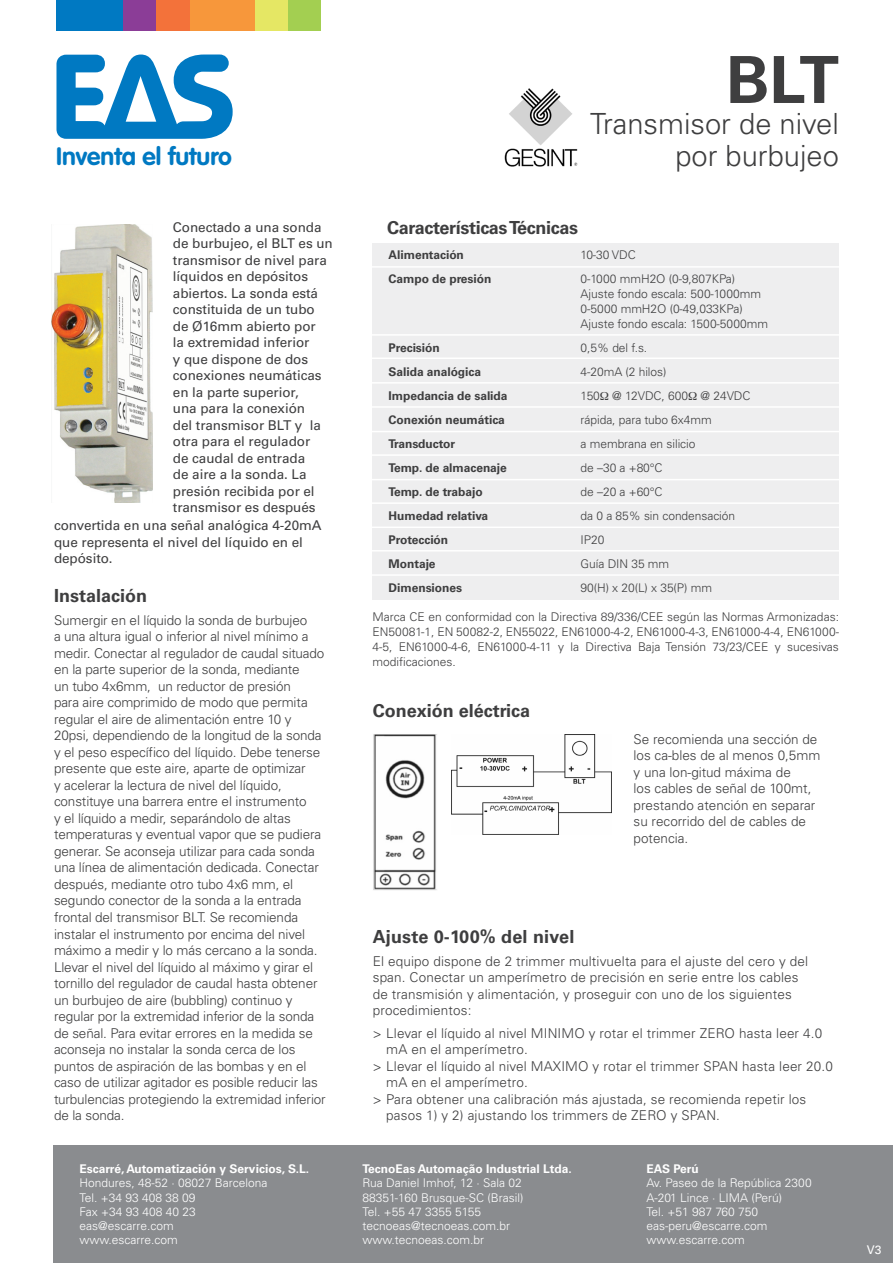
<style>
.page{position:relative;width:893px;height:1263px;background:#fff}
.page>*{position:absolute;margin:0;border:0;box-sizing:border-box;transform-origin:0 0}
.t1{font:700 64.95px "Univers";color:#3e3e3f}
.t2{font:300 29.1px "Univers";color:#3e3e3f}
.t3{font:700 24.75px "VAG Rounded";color:#0079c2}
.t4{font:700 18px "Univers";color:#3e3e3f}
.t5{font:700 18px "Univers";letter-spacing:-.02em;color:#3e3e3f}
.t6{font:300 13.5px/16.5px "Univers";letter-spacing:-.01em;color:#3e3e3f}
.t7{font:300 13.5px/16.5px "Univers";letter-spacing:.01em;color:#3e3e3f}
.t8{font:13.5px/16.5px "Univers";letter-spacing:-.005em;color:#3e3e3f}
.t9{font:300 12px/15px "Univers";letter-spacing:-.005em;color:#3e3e3f;text-align:justify}
.t10{font:300 12px "Univers";color:#fff}
.t11{font:700 12px "Univers";letter-spacing:-.005em;color:#3e3e3f}
.t12{font:700 12px "Univers";color:#fff}
.t13{font:12px "Univers";color:#fff}
</style>
<div class="page">
<img style="left:52px;top:224px;width:100px;height:278px">
<svg style="left:56px;top:54px;width:177px;height:85px"></svg>
<div style="left:57px;top:0;width:69px;height:31px;background:#0079c2"></div>
<div style="left:288px;top:0;width:33px;height:31px;background:#a3cf51"></div>
<div style="left:255px;top:0;width:33px;height:31px;background:#e5e764"></div>
<div style="left:189px;top:0;width:66px;height:31px;background:#f7973b"></div>
<div style="left:154px;top:0;width:35px;height:31px;background:#f3723a"></div>
<div style="left:123px;top:0;width:33px;height:31px;background:#8b3d97"></div>
<img style="left:504px;top:88px;width:74px;height:79px">
<div style="left:373px;top:243px;width:466px;height:357px;background:#eeeeef"></div>
<hr style="left:364px;top:266px;width:502px;height:2px;background:#fff">
<hr style="left:345px;top:334px;width:502px;height:2px;background:#fff">
<hr style="left:362px;top:357px;width:502px;height:2px;background:#fff">
<hr style="left:347px;top:382px;width:502px;height:2px;background:#fff">
<hr style="left:362px;top:406px;width:502px;height:2px;background:#fff">
<hr style="left:347px;top:431px;width:502px;height:1px;background:#fff">
<hr style="left:360px;top:454px;width:502px;height:2px;background:#fff">
<hr style="left:362px;top:479px;width:502px;height:1px;background:#fff">
<hr style="left:347px;top:502px;width:502px;height:2px;background:#fff">
<hr style="left:362px;top:526px;width:502px;height:2px;background:#fff">
<hr style="left:347px;top:550px;width:502px;height:1px;background:#fff">
<hr style="left:358px;top:574px;width:502px;height:2px;background:#fff">
<div style="left:54px;top:1146px;width:839px;height:117px;background:#8a8c8f"></div>
<img style="left:373px;top:734px;width:64px;height:156px">
<img style="left:451px;top:735px;width:161px;height:99px">
<p class="t3" style="left:56px;top:141px;width:177px">Inventa el futuro</p>
<p class="t1" style="left:726px;top:42px;width:114px">BLT</p>
<p class="t2" style="left:590px;top:107px;width:250px">Transmisor de nivel</p>
<p class="t2" style="left:675px;top:138px;width:165px">por burbujeo</p>
<p class="t8" style="left:173px;top:219px;width:161px">Conectado a una sonda de burbujeo, el BLT es un transmisor de nivel para líquidos en depósitos abiertos. La sonda está constituida de un tubo de Ø16mm abierto por<br>la extremidad inferior<br>y que dispone de dos conexiones neumáticas en la parte superior,<br>una para la conexión<br>del transmisor BLT y la otra para el regulador<br>de caudal de entrada<br>de aire a la sonda. La presión recibida por el transmisor es después</p>
<p class="t5" style="left:387px;top:217px;width:192px">Características Técnicas</p>
<p class="t11" style="left:389px;top:248px;width:77px">Alimentación</p>
<p class="t9" style="left:581px;top:247px;width:57px">10-30 VDC</p>
<p class="t11" style="left:389px;top:272px;width:104px">Campo de presión</p>
<p class="t9" style="left:581px;top:271px;width:156px">0-1000 mmH2O (0-9,807KPa)</p>
<p class="t9" style="left:581px;top:286px;width:182px">Ajuste fondo escala: 500-1000mm</p>
<p class="t9" style="left:581px;top:301px;width:164px">0-5000 mmH2O (0-49,033KPa)</p>
<p class="t9" style="left:581px;top:316px;width:189px">Ajuste fondo escala: 1500-5000mm</p>
<p class="t11" style="left:389px;top:341px;width:53px">Precisión</p>
<p class="t9" style="left:581px;top:340px;width:68px">0,5% del f.s.</p>
<p class="t11" style="left:389px;top:365px;width:94px">Salida analógica</p>
<p class="t9" style="left:581px;top:364px;width:87px">4-20mA (2 hilos)</p>
<p class="t11" style="left:389px;top:389px;width:120px">Impedancia de salida</p>
<p class="t9" style="left:581px;top:388px;width:171px">150 @ 12VDC, 600 @ 24VDC</p>
<p class="t11" style="left:389px;top:413px;width:118px">Conexión neumática</p>
<p class="t9" style="left:581px;top:412px;width:133px">rápida, para tubo 6x4mm</p>
<p class="t11" style="left:389px;top:437px;width:68px">Transductor</p>
<p class="t9" style="left:581px;top:436px;width:116px">a membrana en silicio</p>
<p class="t11" style="left:389px;top:461px;width:120px">Temp. de almacenaje</p>
<p class="t9" style="left:581px;top:460px;width:83px">de –30 a +80°C</p>
<p class="t11" style="left:389px;top:485px;width:96px">Temp. de trabajo</p>
<p class="t9" style="left:581px;top:484px;width:83px">de –20 a +60°C</p>
<p class="t11" style="left:389px;top:509px;width:101px">Humedad relativa</p>
<p class="t9" style="left:581px;top:508px;width:156px">da 0 a 85% sin condensación</p>
<p class="t11" style="left:389px;top:533px;width:61px">Protección</p>
<p class="t9" style="left:581px;top:532px;width:25px">IP20</p>
<p class="t11" style="left:389px;top:557px;width:48px">Montaje</p>
<p class="t9" style="left:581px;top:556px;width:90px">Guía DIN 35 mm</p>
<p class="t11" style="left:389px;top:581px;width:75px">Dimensiones</p>
<p class="t9" style="left:581px;top:580px;width:133px">90(H) x 20(L) x 35(P) mm</p>
<p class="t9" style="left:372px;top:609px;width:468px">Marca CE en conformidad con la Directiva 89/336/CEE según las Normas Armonizadas:<br>EN50081-1, EN 50082-2, EN55022, EN61000-4-2, EN61000-4-3, EN61000-4-4, EN61000- 4-5, EN61000-4-6, EN61000-4-11 y la Directiva Baja Tensión 73/23/CEE y sucesivas modificaciones.</p>
<p class="t8" style="left:54px;top:517px;width:269px">convertida en una señal analógica 4-20mA que representa el nivel del líquido en el depósito.</p>
<p class="t4" style="left:54px;top:585px;width:95px">Instalación</p>
<p class="t6" style="left:54px;top:612px;width:273px">Sumergir en el líquido la sonda de burbujeo<br>a una altura igual o inferior al nivel mínimo a medir. Conectar al regulador de caudal situado en la parte superior de la sonda, mediante<br>un tubo 4x6mm, un reductor de presión<br>para aire comprimido de modo que permita regular el aire de alimentación entre 10 y 20psi, dependiendo de la longitud de la sonda y el peso específico del líquido. Debe tenerse presente que este aire, aparte de optimizar<br>y acelerar la lectura de nivel del líquido, constituye una barrera entre el instrumento<br>y el líquido a medir, separándolo de altas temperaturas y eventual vapor que se pudiera generar. Se aconseja utilizar para cada sonda una línea de alimentación dedicada. Conectar después, mediante otro tubo 4x6 mm, el segundo conector de la sonda a la entrada frontal del transmisor BLT. Se recomienda instalar el instrumento por encima del nivel máximo a medir y lo más cercano a la sonda.<br>Llevar el nivel del líquido al máximo y girar el tornillo del regulador de caudal hasta obtener un burbujeo de aire (bubbling) continuo y regular por la extremidad inferior de la sonda de señal. Para evitar errores en la medida se aconseja no instalar la sonda cerca de los puntos de aspiración de las bombas y en el caso de utilizar agitador es posible reducir las turbulencias protegiendo la extremidad inferior de la sonda.</p>
<p class="t4" style="left:373px;top:700px;width:159px">Conexión eléctrica</p>
<p class="t6" style="left:634px;top:731px;width:188px">Se recomienda una sección de los ca-bles de al menos 0,5mm y una lon-gitud máxima de<br>los cables de señal de 100mt, prestando atención en separar su recorrido del de cables de potencia.</p>
<p class="t4" style="left:373px;top:926px;width:203px">Ajuste 0-100% del nivel</p>
<p class="t7" style="left:373px;top:953px;width:437px">El equipo dispone de 2 trimmer multivuelta para el ajuste del cero y del span. Conectar un amperímetro de precisión en serie entre los cables de transmisión y alimentación, y proseguir con uno de los siguientes procedimientos:</p>
<p class="t7" style="left:386px;top:1025px;width:437px;text-indent:-14px">&gt; Llevar el líquido al nivel MINIMO y rotar el trimmer ZERO hasta leer 4.0 mA en el amperímetro.</p>
<p class="t7" style="left:386px;top:1058px;width:448px;text-indent:-14px">&gt; Llevar el líquido al nivel MAXIMO y rotar el trimmer SPAN hasta leer 20.0 mA en el amperímetro.</p>
<p class="t7" style="left:386px;top:1091px;width:422px;text-indent:-14px">&gt; Para obtener una calibración más ajustada, se recomienda repetir los pasos 1) y 2) ajustando los trimmers de ZERO y SPAN.</p>
<p class="t12" style="left:80px;top:1162px;width:231px">Escarré, Automatización y Servicios, S.L.</p>
<p class="t10" style="left:80px;top:1176px;width:189px">Hondures, 48-52 · 08027 Barcelona</p>
<p class="t10" style="left:80px;top:1190px;width:117px">Tel. +34 93 408 38 09</p>
<p class="t10" style="left:80px;top:1204px;width:118px">Fax +34 93 408 40 23</p>
<p class="t10" style="left:80px;top:1219px;width:96px">eas@escarre.com</p>
<p class="t10" style="left:80px;top:1233px;width:100px">www.escarre.com</p>
<p class="t12" style="left:362px;top:1162px;width:211px">TecnoEas Automação Industrial Ltda.</p>
<p class="t10" style="left:362px;top:1176px;width:161px">Rua Daniel Imhof, 12 · Sala 02</p>
<p class="t10" style="left:362px;top:1190px;width:162px">88351-160 Brusque-SC (Brasil)</p>
<p class="t10" style="left:362px;top:1204px;width:120px">Tel. +55 47 3355 5155</p>
<p class="t10" style="left:362px;top:1219px;width:149px">tecnoeas@tecnoeas.com.br</p>
<p class="t10" style="left:362px;top:1233px;width:123px">www.tecnoeas.com.br</p>
<p class="t12" style="left:646px;top:1162px;width:54px">EAS Perú</p>
<p class="t10" style="left:646px;top:1176px;width:167px">Av. Paseo de la República 2300</p>
<p class="t10" style="left:646px;top:1190px;width:137px">A-201 Lince · LIMA (Perú)</p>
<p class="t10" style="left:646px;top:1204px;width:113px">Tel. +51 987 760 750</p>
<p class="t10" style="left:646px;top:1218px;width:123px">eas-peru@escarre.com</p>
<p class="t10" style="left:646px;top:1233px;width:100px">www.escarre.com</p>
<p class="t13" style="left:867px;top:1242px;width:16px">V3</p>
</div>
